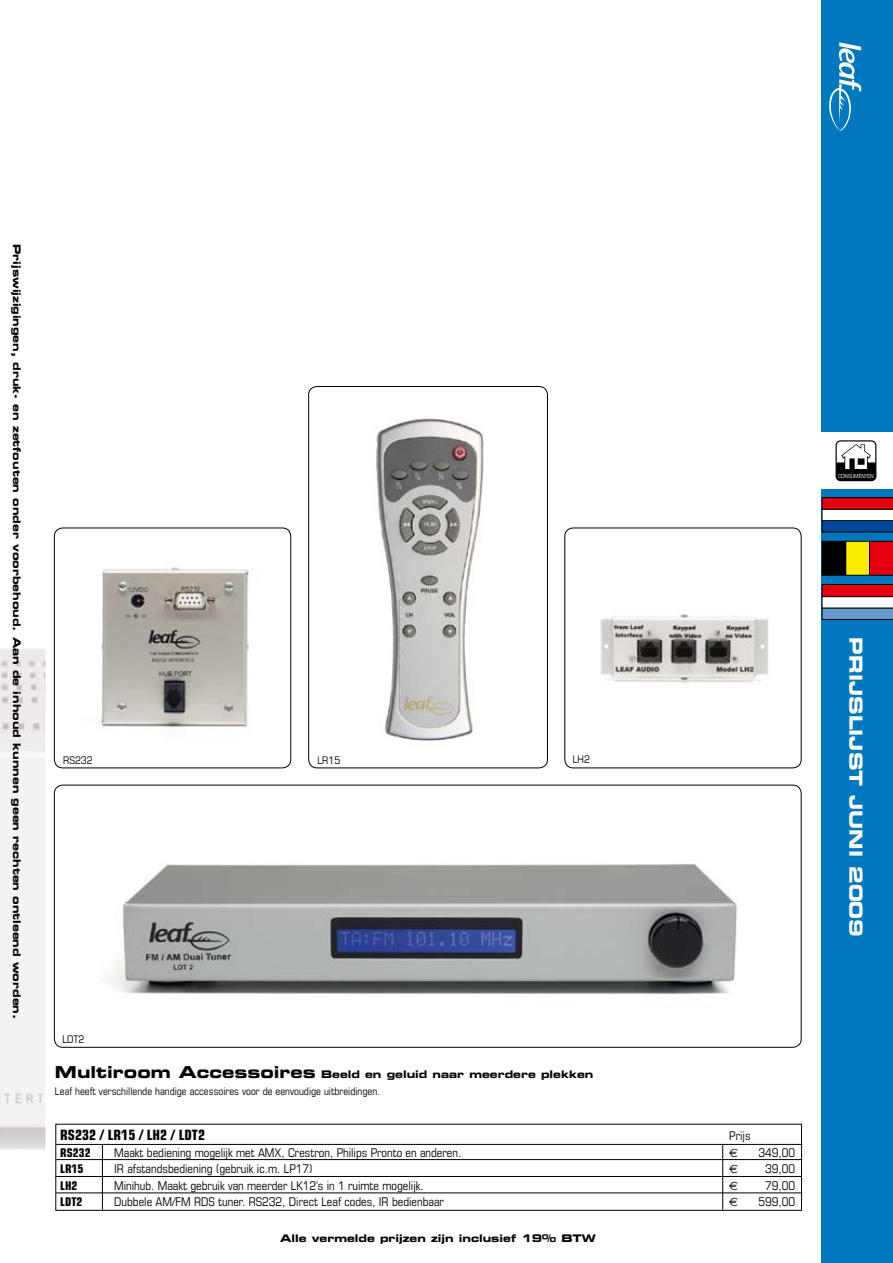
<style>
.page{position:relative;width:893px;height:1263px;background:#fff}
.page>*{position:absolute;margin:0;border:0;box-sizing:border-box;transform-origin:0 0}
.t1{font:18px "Eurostile Bold Extended Two";color:#fff}
.t2{font:700 condensed 14.25px "Eurostile";color:#000}
.t3{font:condensed 12px "Eurostile";color:#000}
.t4{font:700 condensed 12px "Eurostile";color:#000}
.t5{font:12px "Euro Sans";color:#000}
.t6{font:10.5px "Eurostile Bold Extended Two";color:#000}
.t7{font:condensed 10.5px "Eurostile";color:#000}
.t8{font:condensed 5.55px "Eurostile";color:#fff}
.s1{font-size:16.5px}
</style>
<div class="page">
<img style="left:0;top:292px;width:822px;height:971px">
<div style="left:46px;top:519px;width:801px;height:701px;background:#fff;border-radius:9px"></div>
<div style="left:822px;top:0;width:71px;height:1263px;background:#0077be"></div>
<svg style="left:829px;top:42px;width:32px;height:89px"></svg>
<div style="left:55px;top:1124px;width:747px;height:87px;border:1px solid #000"></div>
<hr style="left:56px;top:1144px;width:746px;height:1px;background:#000">
<hr style="left:722px;top:1145px;width:1px;height:64px;background:#000">
<hr style="left:102px;top:1145px;width:1px;height:64px;background:#000">
<hr style="left:56px;top:1159px;width:746px;height:1px;background:#000">
<hr style="left:56px;top:1192px;width:746px;height:1px;background:#000">
<hr style="left:55px;top:1176px;width:746px;height:1px;background:#000">
<img style="left:98px;top:567px;width:152px;height:161px">
<div style="left:54px;top:528px;width:237px;height:240px;border:1px solid #000;border-radius:9px"></div>
<div style="left:309px;top:386px;width:238px;height:382px;background:#fff;border-radius:9px"></div>
<img style="left:376px;top:418px;width:108px;height:323px">
<div style="left:308px;top:386px;width:240px;height:382px;border:1px solid #000;border-radius:9px"></div>
<img style="left:600px;top:614px;width:169px;height:71px">
<div style="left:564px;top:528px;width:237px;height:240px;border:1px solid #000;border-radius:9px"></div>
<img style="left:55px;top:785px;width:745px;height:262px">
<div style="left:54px;top:785px;width:747px;height:263px;border:1px solid #000;border-radius:9px"></div>
<div style="left:822px;top:432px;width:71px;height:56px;background:#fff"></div>
<svg style="left:835px;top:440px;width:41px;height:42px"></svg>
<div style="left:841px;top:469px;width:33px;height:11px;background:#000"></div>
<div style="left:822px;top:541px;width:24px;height:34px;background:#000"></div>
<div style="left:822px;top:541px;width:24px;height:35px;border:1px solid #000"></div>
<div style="left:846px;top:541px;width:23px;height:34px;background:#ffed00"></div>
<div style="left:845px;top:541px;width:25px;height:35px;border:1px solid #000"></div>
<svg style="left:869px;top:541px;width:24px;height:35px"></svg>
<svg style="left:822px;top:584px;width:71px;height:36px;background:#ab7488"></svg>
<svg style="left:822px;top:497px;width:71px;height:35px;background:#8e5e7b"></svg>
<p class="t6" style="left:24px;top:244px;width:777px;rotate:90deg">Prijswijzigingen, druk- en zetfouten onder voorbehoud. Aan de inhoud kunnen geen rechten ontleend worden.</p>
<p class="t7" style="left:63px;top:753px;width:31px">RS232</p>
<p class="t7" style="left:317px;top:753px;width:24px">LR15</p>
<p class="t7" style="left:573px;top:753px;width:19px">LH2</p>
<p class="t7" style="left:62px;top:1033px;width:24px">LDT2</p>
<p class="t6" style="left:55px;top:1066px;width:540px"><span class="s1">Multiroom Accessoires</span> Beeld en geluid naar meerdere plekken</p>
<p class="t7" style="left:55px;top:1085px;width:327px">Leaf heeft verschillende handige accessoires voor de eenvoudige uitbreidingen.</p>
<p class="t2" style="left:60px;top:1126px;width:146px">RS232 / LR15 / LH2 / LDT2</p>
<p class="t3" style="left:729px;top:1128px;width:23px">Prijs</p>
<p class="t4" style="left:60px;top:1145px;width:32px">RS232</p>
<p class="t3" style="left:114px;top:1145px;width:349px">Maakt bediening mogelijk met AMX, Crestron, Philips Pronto en anderen.</p>
<p class="t5" style="left:729px;top:1145px;width:10px">E</p>
<p class="t3" style="left:758px;top:1145px;width:38px">349,00</p>
<p class="t4" style="left:60px;top:1161px;width:25px">LR15</p>
<p class="t3" style="left:114px;top:1161px;width:200px">IR afstandsbediening (gebruik ic.m. LP17)</p>
<p class="t5" style="left:729px;top:1162px;width:10px">E</p>
<p class="t3" style="left:765px;top:1161px;width:32px">39,00</p>
<p class="t4" style="left:60px;top:1178px;width:19px">LH2</p>
<p class="t3" style="left:114px;top:1178px;width:311px">Minihub. Maakt gebruik van meerder LK12’s in 1 ruimte mogelijk.</p>
<p class="t5" style="left:729px;top:1178px;width:10px">E</p>
<p class="t3" style="left:765px;top:1178px;width:32px">79,00</p>
<p class="t4" style="left:60px;top:1194px;width:24px">LDT2</p>
<p class="t3" style="left:114px;top:1194px;width:331px">Dubbele AM/FM RDS tuner. RS232, Direct Leaf codes, IR bedienbaar</p>
<p class="t5" style="left:729px;top:1195px;width:10px">E</p>
<p class="t3" style="left:758px;top:1194px;width:38px">599,00</p>
<p class="t6" style="left:280px;top:1231px;width:317px">Alle vermelde prijzen zijn inclusief 19% BTW</p>
<p class="t8" style="left:838px;top:472px;width:37px">CONSUMENTEN</p>
<h1 class="t1" style="left:868px;top:637px;width:301px;rotate:90deg">PRIJSLIJST JUNI 2009</h1>
</div>
